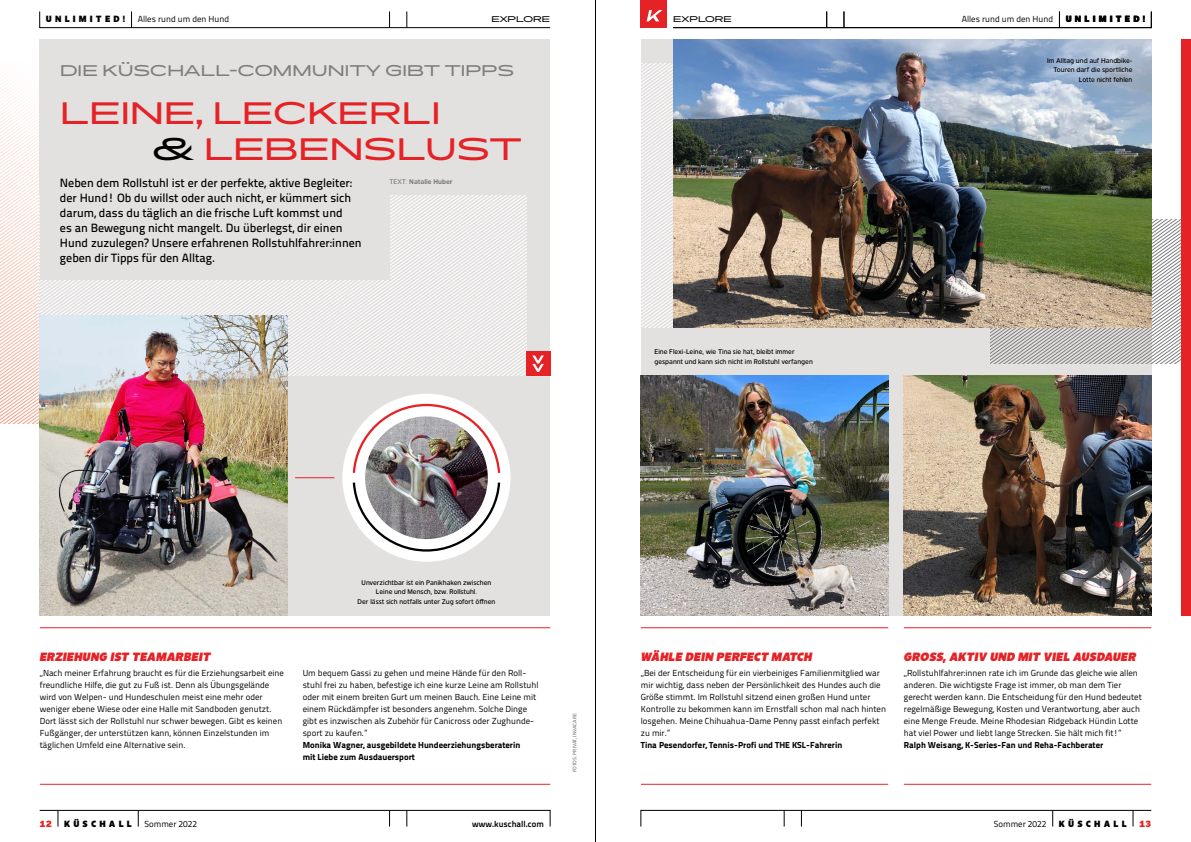
<style>
.page{position:relative;width:1191px;height:842px;background:#fff}
.page>*{position:absolute;margin:0;border:0;box-sizing:border-box;transform-origin:0 0}
.t1{font:30px/35.8px "Pano";letter-spacing:.01em;color:#e52326}
.t2{font:15px "Pano";letter-spacing:.01em;color:#7f7e7e}
.t3{font:500 12px/15px "Titillium Text 22 L";color:#000}
.t4{font:italic 800 12px "Distanza";color:#e52326}
.t5{font:800 9px "Distanza";letter-spacing:.35em;color:#000}
.t6{font:800 9px "Distanza";color:#e52326}
.t7{font:8.8px/12px "Titillium Text 22 L";color:#000}
.t8{font:800 8.8px/12px "Titillium Text 22 L";color:#000}
.t9{font:700 8.8px "Titillium Text 22 L";color:#000}
.t10{font:8px "Pano";letter-spacing:.01em;color:#000}
.t11{font:500 6.8px/9.5px "Distanza";color:#000;text-align:right}
.t12{font:600 6.8px "Distanza";color:#7f7e7e}
.t13{font:500 5px "Distanza";letter-spacing:-.015em;color:#7f7e7e}
.s1{color:#000}
.s2{font-weight:500}
</style>
<div class="page">
<div style="left:641px;top:40px;width:510px;height:576px;background:#e3e0e0"></div>
<svg style="left:990px;top:220px;width:191px;height:144px"></svg>
<svg style="left:641px;top:64px;width:32px;height:264px"></svg>
<div style="left:40px;top:40px;width:510px;height:576px;background:#e3e0e0"></div>
<div style="left:1181px;top:40px;width:10px;height:576px;background:#e52326"></div>
<div style="left:342px;top:394px;width:168px;height:168px;background:#fff;border-radius:50%"></div>
<svg style="left:353px;top:483px;width:147px;height:69px"></svg>
<img style="left:365px;top:416px;width:123px;height:123px;border-radius:61px">
<svg style="left:39px;top:810px;width:511px;height:17px"></svg>
<svg style="left:640px;top:810px;width:511px;height:17px"></svg>
<svg style="left:39px;top:11px;width:511px;height:17px"></svg>
<img style="left:673px;top:40px;width:478px;height:288px">
<hr style="left:40px;top:784px;width:510px;height:1px;background:#e52326">
<hr style="left:40px;top:627px;width:510px;height:1px;background:#e52326">
<hr style="left:641px;top:784px;width:247px;height:1px;background:#e52326">
<hr style="left:641px;top:627px;width:247px;height:1px;background:#e52326">
<hr style="left:904px;top:784px;width:247px;height:1px;background:#e52326">
<hr style="left:904px;top:627px;width:247px;height:1px;background:#e52326">
<hr style="left:295px;top:477px;width:39px;height:1px;background:#e52326">
<div style="left:641px;top:0;width:26px;height:28px;background:#e52326"></div>
<svg style="left:646px;top:10px;width:16px;height:11px"></svg>
<svg style="left:673px;top:11px;width:478px;height:17px"></svg>
<svg style="left:0;top:62px;width:526px;height:411px"></svg>
<div style="left:40px;top:172px;width:349px;height:108px;background:#e3e0e0"></div>
<div style="left:526px;top:352px;width:24px;height:24px;background:#e52326"></div>
<svg style="left:532px;top:355px;width:12px;height:17px"></svg>
<img style="left:640px;top:376px;width:248px;height:240px">
<img style="left:40px;top:316px;width:247px;height:300px">
<img style="left:904px;top:376px;width:247px;height:240px">
<hr style="left:595px;top:0;width:1px;height:842px;background:#000">
<p class="t5" style="left:46px;top:13px;width:81px">UNLIMITED!</p>
<h2 class="t2" style="left:60px;top:60px;width:455px">DIE KÜSCHALL-COMMUNITY GIBT TIPPS</h2>
<h1 class="t1" style="left:152px;top:95px;width:370px;text-indent:-92px">LEINE, LECKERLI<br><span class="s1">&amp;</span> LEBENSLUST</h1>
<p class="t7" style="left:138px;top:12px;width:93px">Alles rund um den Hund</p>
<p class="t10" style="left:491px;top:14px;width:60px">EXPLORE</p>
<p class="t10" style="left:673px;top:14px;width:60px">EXPLORE</p>
<p class="t7" style="left:961px;top:12px;width:93px">Alles rund um den Hund</p>
<p class="t5" style="left:1065px;top:13px;width:81px">UNLIMITED!</p>
<p class="t11" style="left:1047px;top:55px;width:87px">Im Alltag und auf Handbike-<br>Touren darf die sportliche<br>Lotte nicht fehlen</p>
<p class="t3" style="left:60px;top:174px;width:303px">Neben dem Rollstuhl ist er der perfekte, aktive Begleiter: der Hund! Ob du willst oder auch nicht, er kümmert sich darum, dass du täglich an die frische Luft kommst und<br>es an Bewegung nicht mangelt. Du überlegst, dir einen Hund zuzulegen? Unsere erfahrenen Rollstuhlfahrer:innen geben dir Tipps für den Alltag.</p>
<p class="t12" style="left:389px;top:177px;width:65px"><span class="s2">TEXT:</span> Natalie Huber</p>
<p class="t11" style="left:654px;top:347px;width:160px;text-align:left">Eine Flexi-Leine, wie Tina sie hat, bleibt immer gespannt und kann sich nicht im Rollstuhl verfangen</p>
<p class="t11" style="left:358px;top:578px;width:139px;text-align:center">Unverzichtbar ist ein Panikhaken zwischen<br>Leine und Mensch, bzw. Rollstuhl.<br>Der lässt sich notfalls unter Zug sofort öffnen</p>
<h3 class="t4" style="left:40px;top:649px;width:172px">ERZIEHUNG IST TEAMARBEIT</h3>
<p class="t7" style="left:40px;top:666px;width:246px">„Nach meiner Erfahrung braucht es für die Erziehungsarbeit eine freundliche Hilfe, die gut zu Fuß ist. Denn als Übungsgelände wird von Welpen- und Hundeschulen meist eine mehr oder weniger ebene Wiese oder eine Halle mit Sandboden genutzt.<br>Dort lässt sich der Rollstuhl nur schwer bewegen. Gibt es keinen Fußgänger, der unterstützen kann, können Einzelstunden im täglichen Umfeld eine Alternative sein.</p>
<p class="t7" style="left:303px;top:666px;width:237px">Um bequem Gassi zu gehen und meine Hände für den Roll&shy;stuhl frei zu haben, befestige ich eine kurze Leine am Rollstuhl oder mit einem breiten Gurt um meinen Bauch. Eine Leine mit einem Rückdämpfer ist besonders angenehm. Solche Dinge gibt es inzwischen als Zubehör für Canicross oder Zughunde&shy;sport zu kaufen.”</p>
<p class="t8" style="left:303px;top:738px;width:219px">Monika Wagner, ausgebildete Hundeerziehungsberaterin mit Liebe zum Ausdauersport</p>
<p class="t13" style="left:572px;top:772px;width:61px;rotate:-90deg">FOTOS: PRIVAT, INVACARE</p>
<h3 class="t4" style="left:641px;top:649px;width:173px">WÄHLE DEIN PERFECT MATCH</h3>
<p class="t7" style="left:641px;top:666px;width:247px">„Bei der Entscheidung für ein vierbeiniges Familienmitglied war mir wichtig, dass neben der Persönlichkeit des Hundes auch die Größe stimmt. Im Rollstuhl sitzend einen großen Hund unter Kontrolle zu bekommen kann im Ernstfall schon mal nach hinten losgehen. Meine Chihuahua-Dame Penny passt einfach perfekt zu mir.”</p>
<p class="t8" style="left:641px;top:738px;width:203px">Tina Pesendorfer, Tennis-Profi und THE KSL-Fahrerin</p>
<h3 class="t4" style="left:904px;top:649px;width:234px">GROSS, AKTIV UND MIT VIEL AUSDAUER</h3>
<p class="t7" style="left:904px;top:666px;width:239px">„Rollstuhlfahrer:innen rate ich im Grunde das gleiche wie allen anderen. Die wichtigste Frage ist immer, ob man dem Tier gerecht werden kann. Die Entscheidung für den Hund bedeutet regelmäßige Bewegung, Kosten und Verantwortung, aber auch eine Menge Freude. Meine Rhodesian Ridgeback Hündin Lotte hat viel Power und liebt lange Strecken. Sie hält mich fit!”</p>
<p class="t8" style="left:904px;top:738px;width:201px">Ralph Weisang, K-Series-Fan und Reha-Fachberater</p>
<p class="t6" style="left:40px;top:818px;width:14px">12</p>
<p class="t5" style="left:64px;top:818px;width:69px">KÜSCHALL</p>
<p class="t7" style="left:144px;top:817px;width:54px">Sommer 2022</p>
<p class="t9" style="left:472px;top:817px;width:73px">www.kuschall.com</p>
<p class="t7" style="left:994px;top:817px;width:54px">Sommer 2022</p>
<p class="t5" style="left:1059px;top:818px;width:69px">KÜSCHALL</p>
<p class="t6" style="left:1139px;top:818px;width:13px">13</p>
</div>
